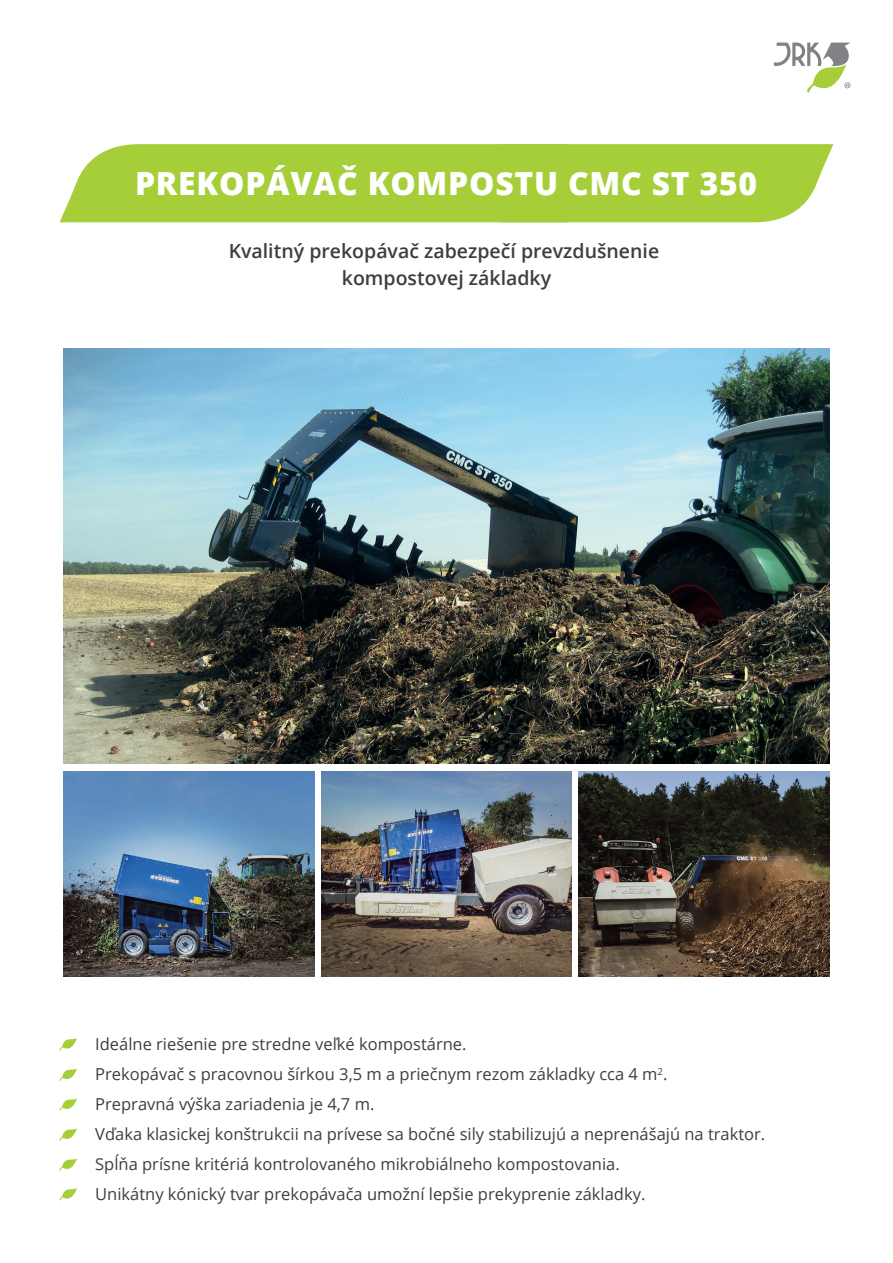
<style>
.page{position:relative;width:893px;height:1263px;background:#fff}
.page>*{position:absolute;margin:0;border:0;box-sizing:border-box;transform-origin:0 0}
.t1{font:800 31.8px "Open Sans";letter-spacing:.025em;color:#fff}
.t2{font:600 19.5px/27px "Open Sans";color:#3e3e3f;text-align:center}
.t3{font:16.5px/30px "Open Sans";color:#3e3e3f}
</style>
<div class="page">
<div style="left:60px;top:144px;width:773px;height:78px;background:#a6ce39"></div>
<svg style="left:59px;top:1188px;width:18px;height:13px"></svg>
<svg style="left:59px;top:1038px;width:18px;height:13px"></svg>
<svg style="left:59px;top:1068px;width:18px;height:13px"></svg>
<svg style="left:59px;top:1098px;width:18px;height:13px"></svg>
<svg style="left:59px;top:1128px;width:18px;height:13px"></svg>
<svg style="left:59px;top:1158px;width:18px;height:13px"></svg>
<svg style="left:774px;top:43px;width:76px;height:50px"></svg>
<img style="left:64px;top:348px;width:765px;height:416px">
<img style="left:64px;top:771px;width:251px;height:206px">
<img style="left:321px;top:771px;width:251px;height:206px">
<img style="left:578px;top:771px;width:251px;height:206px">
<h1 class="t1" style="left:135px;top:160px;width:624px">PREKOPÁVAČ KOMPOSTU CMC ST 350</h1>
<p class="t2" style="left:229px;top:237px;width:432px">Kvalitný prekopávač zabezpečí prevzdušnenie kompostovej základky</p>
<p class="t3" style="left:95px;top:1028px;width:672px">Ideálne riešenie pre stredne veľké kompostárne.<br>Prekopávač s pracovnou šírkou 3,5 m a priečnym rezom základky cca 4 m<sup>2</sup>.<br>Prepravná výška zariadenia je 4,7 m.<br>Vďaka klasickej konštrukcii na prívese sa bočné sily stabilizujú a neprenášajú na traktor.<br>Spĺňa prísne kritériá kontrolovaného mikrobiálneho kompostovania.<br>Unikátny kónický tvar prekopávača umožní lepšie prekyprenie základky.</p>
</div>
